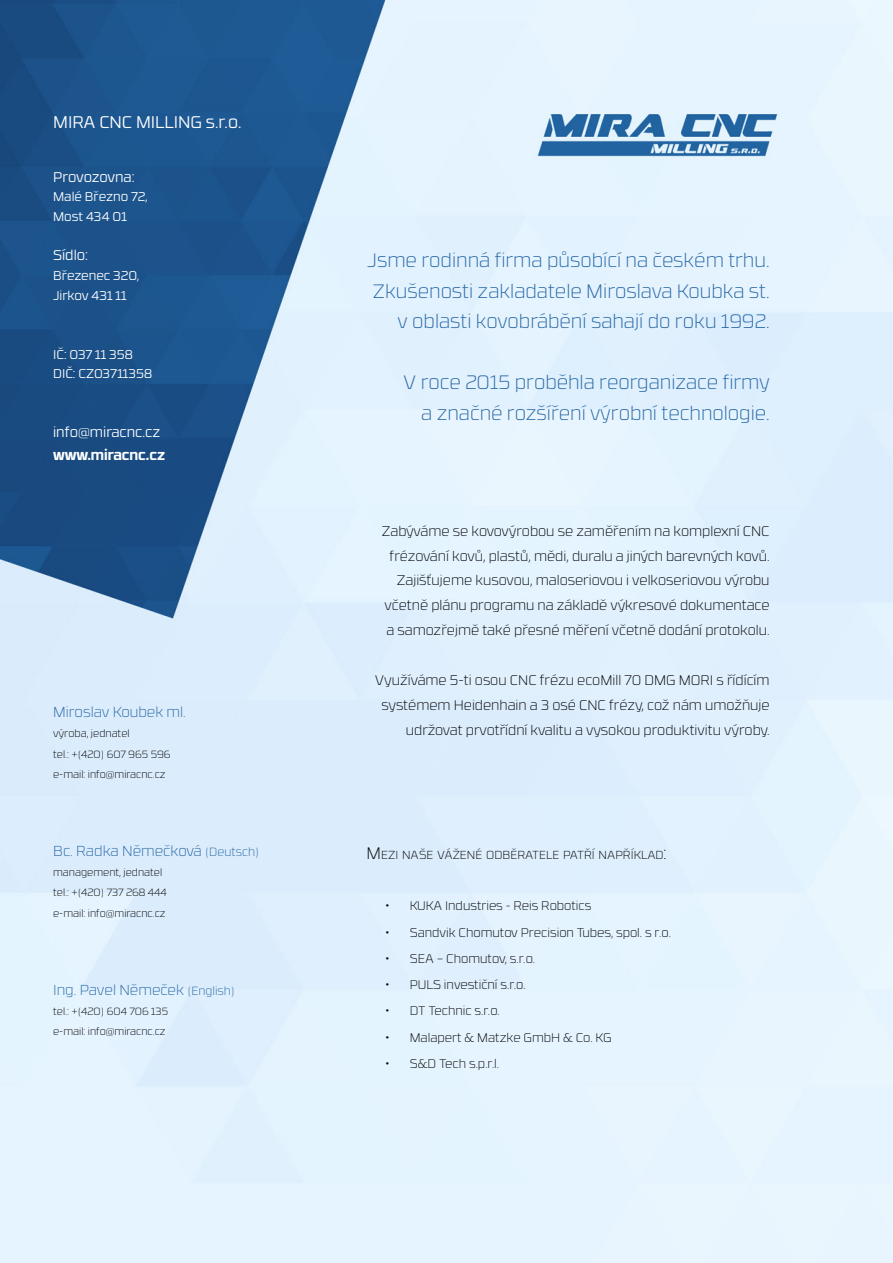
<style>
.page{position:relative;width:893px;height:1263px;background:#fff}
.page>*{position:absolute;margin:0;border:0;box-sizing:border-box;transform-origin:0 0}
.t1{font:200 19.35px/30.5px "RB No 3.1";color:#2767a4;text-align:right}
.t2{font:300 16.8px "RB No 3.1";color:#fff}
.t3{font:200 14.4px "RB No 3.1";color:#2767a4}
.t4{font:300 14.1px "RB No 3.1";color:#fff}
.t5{font:700 14.1px "RB No 3.1";color:#fff}
.t6{font:200 13.8px/24.9px "RB No 3.1";color:#000;text-align:right}
.t7{font:300 12.6px/19.6px "RB No 3.1";color:#fff}
.t8{font:200 12.45px "RB No 3.1";color:#000}
.t9{font:200 11.55px "RB No 3.1";color:#000}
.t10{font:200 10.35px/20.2px "RB No 3.1";color:#000}
.s1{font-style:inherit}
.s2{font-size:11.85px}
.s3{font-size:16.65px}
</style>
<div class="page">
<img style="left:0;top:0;width:893px;height:1263px">
<p class="t2" style="left:53px;top:110px;width:190px">MIRA CNC MILLING <span class="s1">s.r.o.</span></p>
<p class="t4" style="left:53px;top:166px;width:83px">Provozovna:</p>
<p class="t7" style="left:53px;top:186px;width:96px">Malé Březno 72,<br>Most 434 01</p>
<p class="t4" style="left:53px;top:245px;width:36px">Sídlo:</p>
<p class="t7" style="left:53px;top:265px;width:88px">Březenec 320,<br>Jirkov 431 11</p>
<p class="t7" style="left:53px;top:343px;width:101px">IČ: 037 11 358<br>DIČ: CZ03711358</p>
<p class="t4" style="left:53px;top:422px;width:109px">info@miracnc.cz</p>
<p class="t5" style="left:53px;top:443px;width:114px">www.miracnc.cz</p>
<p class="t3" style="left:53px;top:702px;width:134px">Miroslav Koubek ml.</p>
<p class="t10" style="left:53px;top:723px;width:119px">výroba, jednatel<br>tel.: +(420) 607 965 596 e-mail: info@miracnc.cz</p>
<p class="t3" style="left:53px;top:840px;width:207px">Bc. Radka Němečková <span class="s2">(Deutsch)</span></p>
<p class="t10" style="left:53px;top:862px;width:115px">management, jednatel tel.: +(420) 737 268 444 e-mail: info@miracnc.cz</p>
<p class="t3" style="left:53px;top:979px;width:183px">Ing. Pavel Němeček <span class="s2">(English)</span></p>
<p class="t10" style="left:53px;top:1000px;width:117px">tel.: +(420) 604 706 135 e-mail: info@miracnc.cz</p>
<h1 class="t1" style="left:367px;top:244px;width:404px">Jsme rodinná firma působící na českém trhu.<br>Zkušenosti zakladatele Miroslava Koubka st. v oblasti kovobrábění sahají do roku 1992.</h1>
<h1 class="t1" style="left:403px;top:366px;width:368px">V roce 2015 proběhla reorganizace firmy a značné rozšíření výrobní technologie.</h1>
<p class="t6" style="left:382px;top:518px;width:389px">Zabýváme se kovovýrobou se zaměřením na komplexní CNC frézování kovů, plastů, mědi, duralu a jiných barevných kovů.<br>Zajišťujeme kusovou, maloseriovou i velkoseriovou výrobu včetně plánu programu na základě výkresové dokumentace a samozřejmě také přesné měření včetně dodání protokolu.</p>
<p class="t6" style="left:375px;top:667px;width:396px">Využíváme 5-ti osou CNC frézu ecoMill 70 DMG MORI s řídícím systémem Heidenhain a 3 osé CNC frézy, což nám umožňuje udržovat prvotřídní kvalitu a vysokou produktivitu výroby.</p>
<p class="t9" style="left:367px;top:847px;width:302px"><span class="s3">M</span>EZI NAŠE VÁŽENÉ ODBĚRATELE PATŘÍ NAPŘÍKLAD<span class="s3">:</span></p>
<p class="t8" style="left:385px;top:897px;width:208px">• KUKA Industries - Reis Robotics</p>
<p class="t8" style="left:385px;top:923px;width:288px">• Sandvik Chomutov Precision Tubes, spol. s r.o.</p>
<p class="t8" style="left:385px;top:950px;width:152px">• SEA – Chomutov, s.r.o.</p>
<p class="t8" style="left:385px;top:976px;width:142px">• PULS investiční s.r.o.</p>
<p class="t8" style="left:385px;top:1002px;width:117px">• DT Technic s.r.o.</p>
<p class="t8" style="left:385px;top:1028px;width:228px">• Malapert &amp; Matzke GmbH &amp; Co. KG</p>
<p class="t8" style="left:385px;top:1055px;width:116px">• S&amp;D Tech s.p.r.l.</p>
</div>
